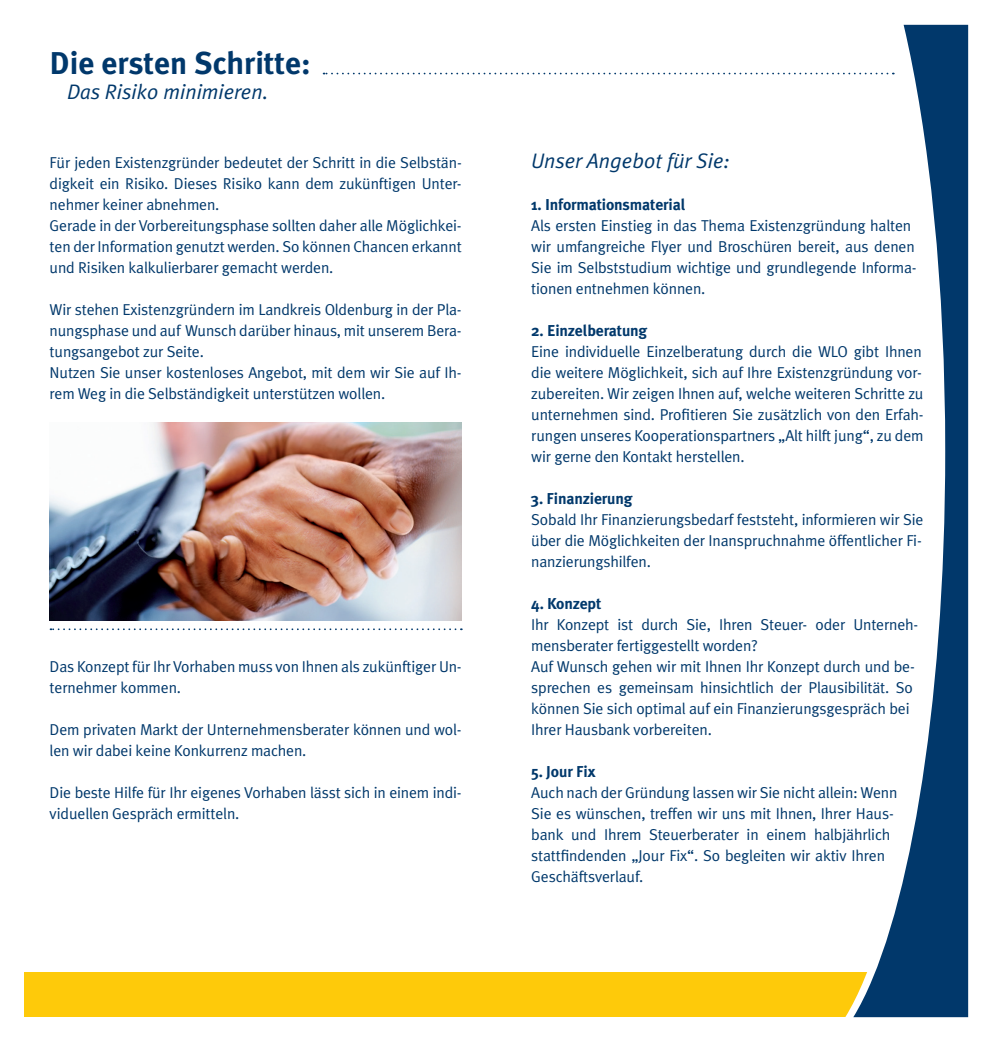
<style>
.page{position:relative;width:993px;height:1042px;background:#fff}
.page>*{position:absolute;margin:0;border:0;box-sizing:border-box;transform-origin:0 0}
.headline_18_20{font:700 31.5px "Meta Plus";color:#01386b}
.subline_12_14_pt{font:italic 21px "Meta Plus Normal";color:#01386b}
.copy_text_9_12{font:15.75px/21px "Meta Plus Normal";letter-spacing:-.01em;color:#01386b}
.tops_9_12{font:700 15.75px "Meta Plus";letter-spacing:-.01em;color:#01386b}
</style>
<div class="page">
<div style="left:25px;top:972px;width:942px;height:45px;background:#feca0a"></div>
<svg style="left:853px;top:25px;width:114px;height:992px"></svg>
<img style="left:50px;top:422px;width:411px;height:199px">
<svg style="left:50px;top:628px;width:411px;height:2px"></svg>
<svg style="left:323px;top:73px;width:570px;height:1px"></svg>
<p class="headline_18_20" style="left:50px;top:45px;width:262px">Die ersten Schritte:</p>
<p class="subline_12_14_pt" style="left:67px;top:79px;width:203px">Das Risiko minimieren.</p>
<p class="copy_text_9_12" style="left:50px;top:152px;width:413px;text-align:justify">Für jeden Existenzgründer bedeutet der Schritt in die Selbstän&shy;digkeit ein Risiko. Dieses Risiko kann dem zukünftigen Unter&shy;nehmer keiner abnehmen.</p>
<p class="copy_text_9_12" style="left:50px;top:215px;width:413px;text-align:justify">Gerade in der Vorbereitungsphase sollten daher alle Möglichkei&shy;ten der Information genutzt werden. So können Chancen erkannt und Risiken kalkulierbarer gemacht werden.</p>
<p class="copy_text_9_12" style="left:50px;top:299px;width:413px;text-align:justify">Wir stehen Existenzgründern im Landkreis Oldenburg in der Pla&shy;nungsphase und auf Wunsch darüber hinaus, mit unserem Bera&shy;tungsangebot zur Seite.</p>
<p class="copy_text_9_12" style="left:50px;top:362px;width:413px">Nutzen Sie unser kostenloses Angebot, mit dem wir Sie auf Ih&shy;rem Weg in die Selbständigkeit unterstützen wollen.</p>
<p class="copy_text_9_12" style="left:50px;top:656px;width:413px">Das Konzept für Ihr Vorhaben muss von Ihnen als zukünftiger Un&shy;ternehmer kommen.</p>
<p class="copy_text_9_12" style="left:50px;top:719px;width:411px">Dem privaten Markt der Unternehmensberater können und wol&shy;len wir dabei keine Konkurrenz machen.</p>
<p class="copy_text_9_12" style="left:50px;top:782px;width:413px">Die beste Hilfe für Ihr eigenes Vorhaben lässt sich in einem indi&shy;viduellen Gespräch ermitteln.</p>
<p class="subline_12_14_pt" style="left:531px;top:149px;width:200px">Unser Angebot für Sie:</p>
<p class="tops_9_12" style="left:531px;top:195px;width:156px">1. Informationsmaterial</p>
<p class="copy_text_9_12" style="left:531px;top:215px;width:385px">Als ersten Einstieg in das Thema Existenzgründung halten wir umfangreiche Flyer und Broschüren bereit, aus denen Sie im Selbststudium wichtige und grundlegende Informa&shy;tionen entnehmen können.</p>
<p class="tops_9_12" style="left:531px;top:321px;width:117px">2. Einzelberatung</p>
<p class="copy_text_9_12" style="left:531px;top:341px;width:394px;text-align:justify">Eine individuelle Einzelberatung durch die WLO gibt Ihnen die weitere Möglichkeit, sich auf Ihre Existenzgründung vor&shy;zubereiten. Wir zeigen Ihnen auf, welche weiteren Schritte zu unternehmen sind. Profitieren Sie zusätzlich von den Erfah&shy;rungen unseres Kooperationspartners „Alt hilft jung“, zu dem wir gerne den Kontakt herstellen.</p>
<p class="tops_9_12" style="left:531px;top:489px;width:103px">3. Finanzierung</p>
<p class="copy_text_9_12" style="left:531px;top:509px;width:394px;text-align:justify">Sobald Ihr Finanzierungsbedarf feststeht, informieren wir Sie über die Möglichkeiten der Inanspruchnahme öffentlicher Fi&shy;nanzierungshilfen.</p>
<p class="tops_9_12" style="left:531px;top:594px;width:71px">4. Konzept</p>
<p class="copy_text_9_12" style="left:531px;top:614px;width:386px">Ihr Konzept ist durch Sie, Ihren Steuer- oder Unterneh&shy;mensberater fertiggestellt worden?</p>
<p class="copy_text_9_12" style="left:531px;top:656px;width:385px">Auf Wunsch gehen wir mit Ihnen Ihr Konzept durch und be&shy;sprechen es gemeinsam hinsichtlich der Plausibilität. So können Sie sich optimal auf ein Finanzierungsgespräch bei Ihrer Hausbank vorbereiten.</p>
<p class="tops_9_12" style="left:531px;top:762px;width:66px">5. Jour Fix</p>
<p class="copy_text_9_12" style="left:531px;top:782px;width:367px">Auch nach der Gründung lassen wir Sie nicht allein: Wenn Sie es wünschen, treffen wir uns mit Ihnen, Ihrer Haus&shy;bank und Ihrem Steuerberater in einem halbjährlich stattfindenden „Jour Fix“. So begleiten wir aktiv Ihren Geschäftsverlauf.</p>
</div>
